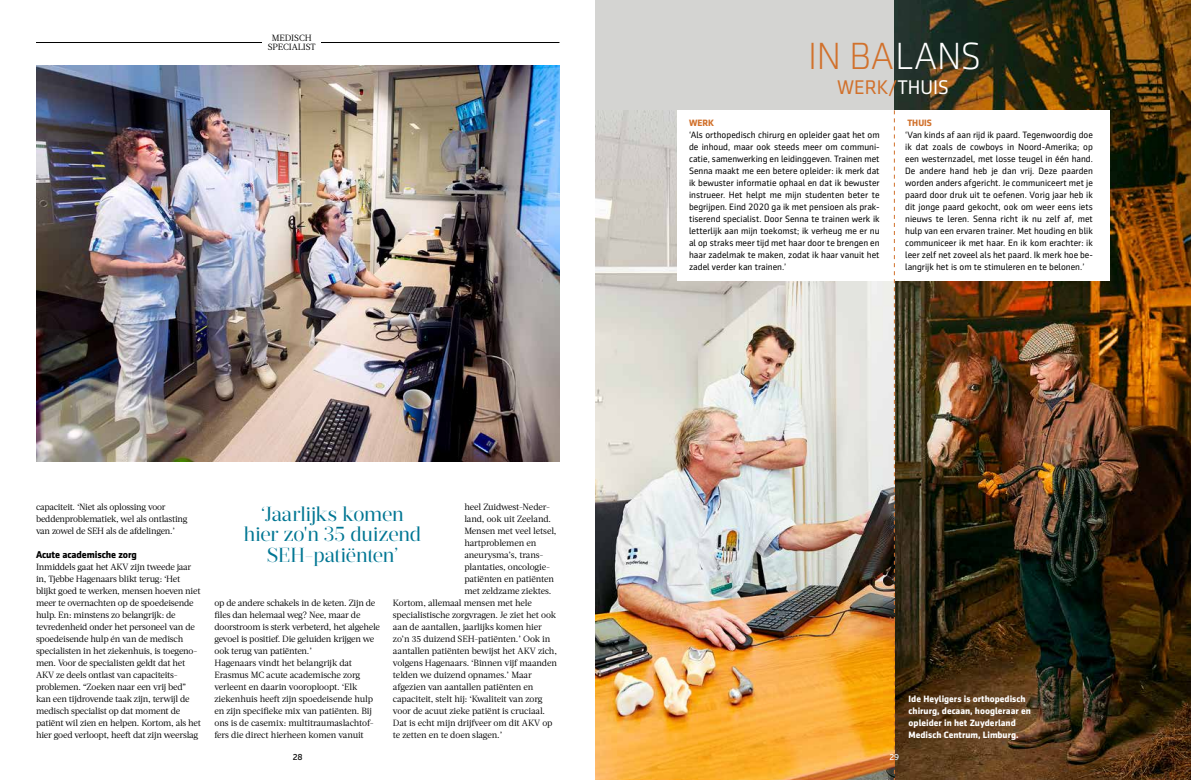
<style>
.page{position:relative;width:1191px;height:780px;background:#fff}
.page>*{position:absolute;margin:0;border:0;box-sizing:border-box;transform-origin:0 0}
.t1{font:300 38.3px "Sentico Sans DT";letter-spacing:-.01em;color:#d1712c}
.t2{font:20.2px/20.5px "Prumo Display";letter-spacing:-.01em;color:#007693;text-align:center}
.t3{font:20px "Sentico Sans DT";color:#d1712c}
.t4{font:700 10px "Sentico Sans DT";letter-spacing:-.01em;color:#000}
.t5{font:9.3px/12px "Sentico Sans DT";color:#000;text-align:justify}
.t6{font:700 9.3px/12px "Sentico Sans DT";color:#fff}
.t7{font:700 9.3px "Sentico Sans DT";color:#d1712c}
.t8{font:9px/12px "Acta";letter-spacing:-.02em;color:#000}
.t9{font:8.5px "Museo Sans 500";color:#000}
.t10{font:8.5px "Museo Sans 500";color:#fff}
.s1{color:#fff}
</style>
<div class="page">
<img style="left:894px;top:0;width:297px;height:780px">
<div style="left:595px;top:0;width:299px;height:780px;background:#d4d4d2"></div>
<img style="left:595px;top:110px;width:299px;height:670px">
<div style="left:676px;top:110px;width:433px;height:171px;background:#fff"></div>
<svg style="left:894px;top:110px;width:1px;height:670px"></svg>
<img style="left:36px;top:65px;width:523px;height:396px">
<hr style="left:36px;top:42px;width:523px;height:1px;background:#000">
<div style="left:263px;top:35px;width:58px;height:28px;background:#fff"></div>
<p class="t8" style="left:268px;top:34px;width:49px;line-height:9px;text-align:center">MEDISCH<br>SPECIALIST</p>
<p class="t8" style="left:36px;top:501px;width:153px">capaciteit. ‘Niet als oplossing voor beddenproblematiek, wel als ontlasting van zowel de SEH als de afdelingen.’</p>
<p class="t4" style="left:36px;top:549px;width:102px">Acute academische zorg</p>
<p class="t8" style="left:36px;top:561px;width:166px">Inmiddels gaat het AKV zijn tweede jaar in, Tjebbe Hagenaars blikt terug: ‘Het blijkt goed te werken, mensen hoeven niet meer te overnachten op de spoedeisende hulp. En: minstens zo belangrijk: de tevredenheid onder het personeel van de spoedeisende hulp én van de medisch specialisten in het ziekenhuis, is toegeno&shy;men. Voor de specialisten geldt dat het AKV ze deels ontlast van capaciteits&shy;problemen. “Zoeken naar een vrij bed” kan een tijdrovende taak zijn, terwijl de medisch specialist op dat moment de patiënt wil zien en helpen. Kortom, als het hier goed verloopt, heeft dat zijn weerslag</p>
<p class="t8" style="left:464px;top:501px;width:87px">heel Zuidwest-Neder-</p>
<p class="t8" style="left:464px;top:513px;width:88px">land, ook uit Zeeland.</p>
<p class="t8" style="left:464px;top:525px;width:94px">Mensen met veel letsel,</p>
<p class="t8" style="left:464px;top:537px;width:73px">hartproblemen en</p>
<p class="t8" style="left:464px;top:549px;width:81px">aneurysma’s, trans-</p>
<p class="t8" style="left:464px;top:561px;width:86px">plantaties, oncologie-</p>
<p class="t8" style="left:464px;top:573px;width:91px">patiënten en patiënten</p>
<p class="t8" style="left:464px;top:585px;width:88px">met zeldzame ziektes.</p>
<p class="t8" style="left:393px;top:597px;width:140px">Kortom, allemaal mensen met hele</p>
<p class="t8" style="left:393px;top:609px;width:165px">specialistische zorgvragen. Je ziet het ook</p>
<p class="t8" style="left:393px;top:621px;width:150px">aan de aantallen, jaarlijks komen hier</p>
<p class="t8" style="left:393px;top:633px;width:159px">zo’n 35 duizend SEH-patiënten.’ Ook in</p>
<p class="t8" style="left:393px;top:645px;width:165px">aantallen patiënten bewijst het AKV zich,</p>
<p class="t8" style="left:393px;top:657px;width:165px">volgens Hagenaars. ‘Binnen vijf maanden</p>
<p class="t8" style="left:393px;top:669px;width:140px">telden we duizend opnames.’ Maar</p>
<p class="t8" style="left:393px;top:681px;width:142px">afgezien van aantallen patiënten en</p>
<p class="t8" style="left:393px;top:693px;width:151px">capaciteit, stelt hij: ‘Kwaliteit van zorg</p>
<p class="t8" style="left:393px;top:705px;width:154px">voor de acuut zieke patiënt is cruciaal.</p>
<p class="t8" style="left:393px;top:717px;width:161px">Dat is echt mijn drijfveer om dit AKV op</p>
<p class="t8" style="left:393px;top:729px;width:111px">te zetten en te doen slagen.’</p>
<h2 class="t2" style="left:244px;top:504px;width:179px">‘Jaarlijks komen hier zo'n 35 duizend<br>SEH-patiënten’</h2>
<p class="t8" style="left:214px;top:597px;width:167px">op de andere schakels in de keten. Zijn de files dan helemaal weg? Nee, maar de doorstroom is sterk verbeterd, het algehele gevoel is positief. Die geluiden krijgen we ook terug van patiënten.’<br>Hagenaars vindt het belangrijk dat Erasmus MC acute academische zorg verleent en daarin vooroploopt. ‘Elk ziekenhuis heeft zijn spoedeisende hulp en zijn specifieke mix van patiënten. Bij ons is de casemix: multitraumaslachtof&shy;fers die direct hierheen komen vanuit</p>
<p class="t9" style="left:293px;top:752px;width:12px">28</p>
<h1 class="t1" style="left:808px;top:36px;width:175px">IN BA<span class="s1">LANS</span></h1>
<h3 class="t3" style="left:837px;top:76px;width:113px">WERK/<span class="s1">THUIS</span></h3>
<p class="t7" style="left:689px;top:117px;width:27px">WERK</p>
<p class="t5" style="left:689px;top:129px;width:192px">‘Als orthopedisch chirurg en opleider gaat het om de inhoud, maar ook steeds meer om communi&shy;catie, samenwerking en leidinggeven. Trainen met Senna maakt me een betere opleider: ik merk dat ik bewuster informatie ophaal en dat ik bewuster instrueer. Het helpt me mijn studenten beter te begrijpen. Eind 2020 ga ik met pensioen als prak&shy;tiserend specialist. Door Senna te trainen werk ik letterlijk aan mijn toekomst; ik verheug me er nu al op straks meer tijd met haar door te brengen en haar zadelmak te maken, zodat ik haar vanuit het zadel verder kan trainen.’</p>
<p class="t7" style="left:907px;top:117px;width:26px">THUIS</p>
<p class="t5" style="left:905px;top:129px;width:189px">‘Van kinds af aan rijd ik paard. Tegenwoordig doe ik dat zoals de cowboys in Noord-Amerika; op een westernzadel, met losse teugel in één hand.<br>De andere hand heb je dan vrij. Deze paarden worden anders afgericht. Je communiceert met je paard door druk uit te oefenen. Vorig jaar heb ik dit jonge paard gekocht, ook om weer eens iets nieuws te leren. Senna richt ik nu zelf af, met hulp van een ervaren trainer. Met houding en blik communiceer ik met haar. En ik kom erachter: ik leer zelf net zoveel als het paard. Ik merk hoe be&shy;langrijk het is om te stimuleren en te belonen.’</p>
<p class="t10" style="left:889px;top:752px;width:11px">29</p>
<p class="t6" style="left:908px;top:693px;width:124px">Ide Heyligers is orthopedisch chirurg, decaan, hoogleraar en opleider in het Zuyderland<br>Medisch Centrum, Limburg.</p>
</div>
